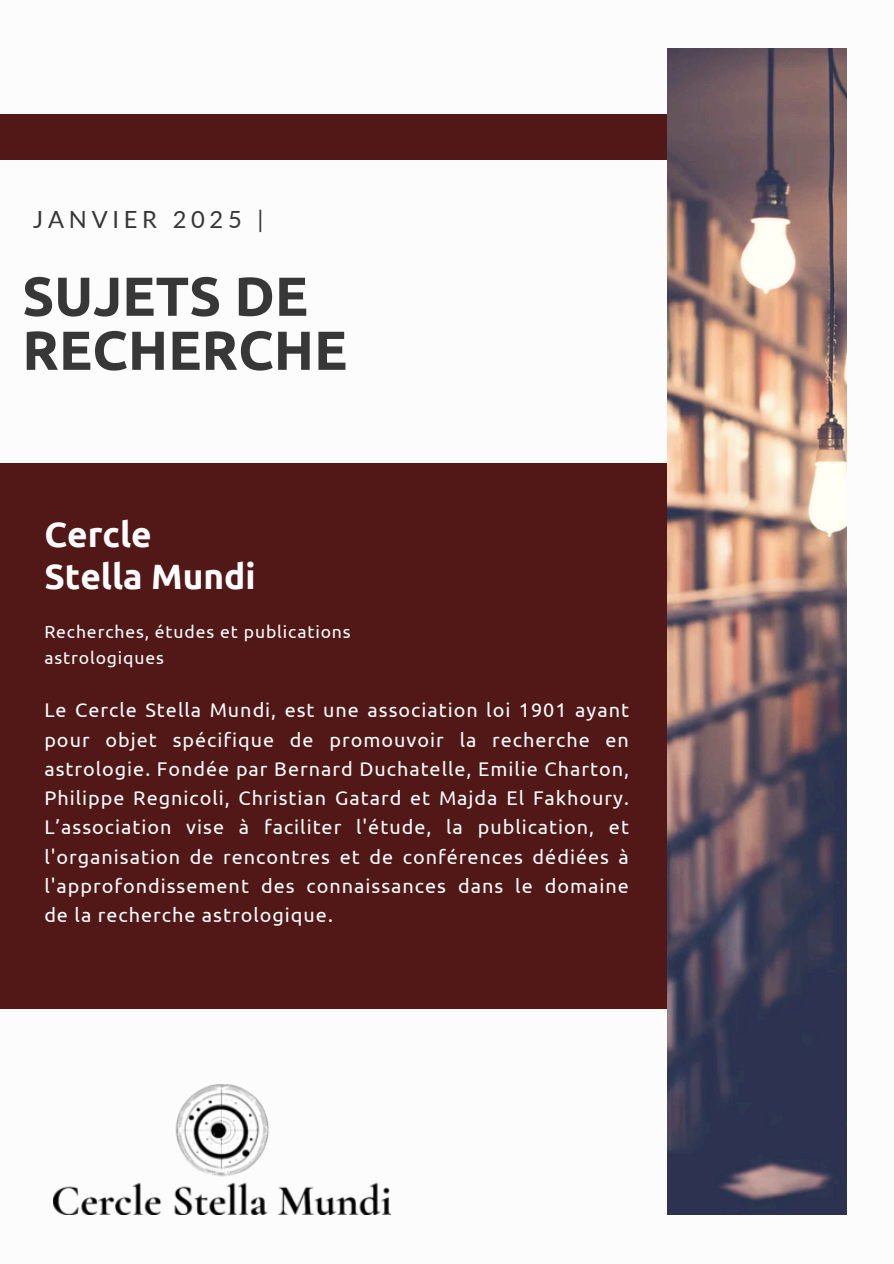
<style>
.page{position:relative;width:894px;height:1264px;background:#fff}
.page>*{position:absolute;margin:0;border:0;box-sizing:border-box;transform-origin:0 0}
.t1{font:700 54.9px/54px "Ubuntu";color:#373737}
.t2{font:700 35.1px/41.7px "Ubuntu";color:#fcfcfc}
.t3{font:23.7px "Lato";letter-spacing:.2em;color:#373737}
.t4{font:19.8px/29.2px "Ubuntu";letter-spacing:.05em;color:#fcfcfc;text-align:justify}
.t5{font:17.55px/26.4px "Ubuntu";letter-spacing:.05em;color:#fcfcfc}
</style>
<div class="page">
<img style="left:667px;top:49px;width:179px;height:1165px">
<div style="left:0;top:114px;width:666px;height:894px;background:#521818"></div>
<div style="left:0;top:161px;width:666px;height:302px;background:#fcfcfc"></div>
<img style="left:53px;top:1084px;width:337px;height:130px">
<p class="t3" style="left:33px;top:205px;width:231px">JANVIER 2025 |</p>
<p class="t1" style="left:22px;top:268px;width:326px">SUJETS DE<br>RECHERCHE</p>
<p class="t2" style="left:44px;top:513px;width:213px">Cercle<br>Stella Mundi</p>
<h1 class="t5" style="left:44px;top:618px;width:308px">Recherches, études et publications astrologiques</h1>
<h3 class="t4" style="left:44px;top:695px;width:586px">Le Cercle Stella Mundi, est une association loi 1901 ayant pour objet spécifique de promouvoir la recherche en astrologie. Fondée par Bernard Duchatelle, Emilie Charton, Philippe Regnicoli, Christian Gatard et Majda El Fakhoury.<br>L’association vise à faciliter l'étude, la publication, et l'organisation de rencontres et de conférences dédiées à l'approfondissement des connaissances dans le domaine de la recherche astrologique.</h3>
</div>
